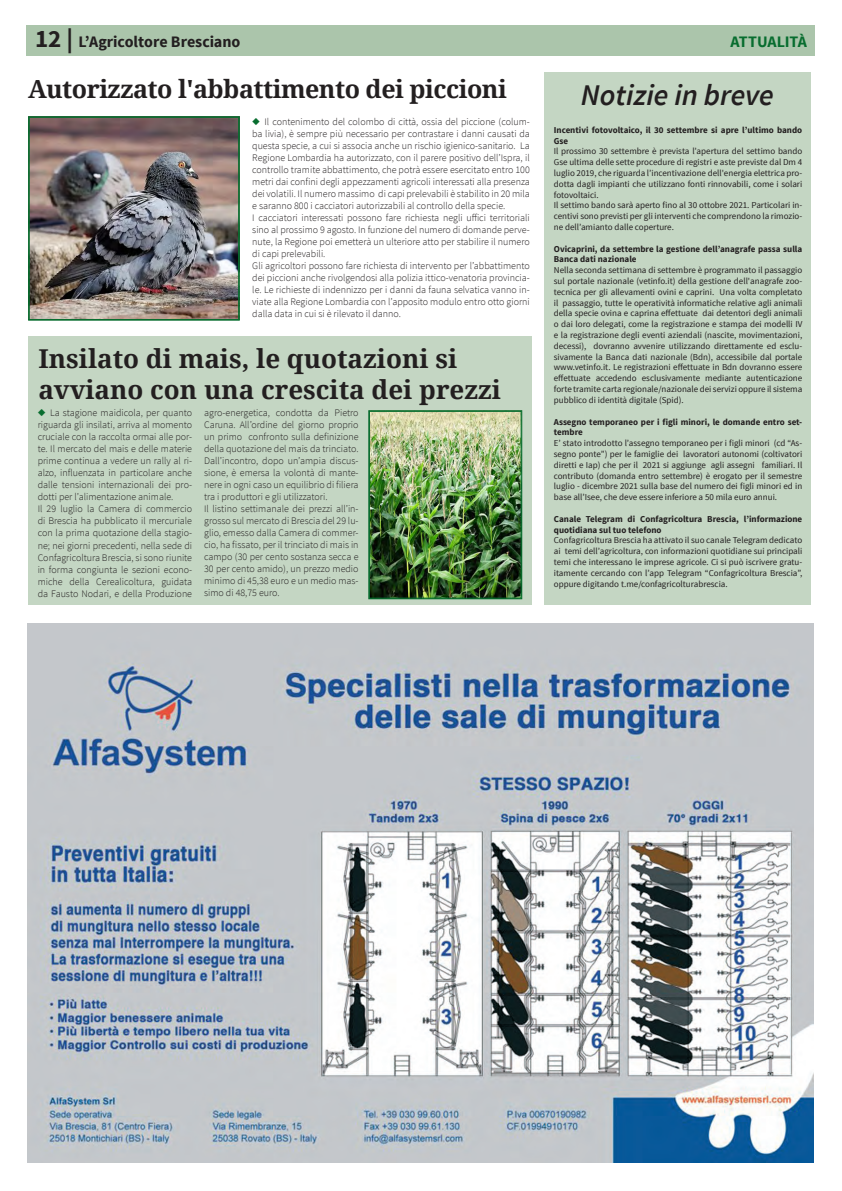
<style>
.page{position:relative;width:842px;height:1191px;background:#fff}
.page>*{position:absolute;margin:0;border:0;box-sizing:border-box;transform-origin:0 0}
.TITOLI_articoli{font:italic 600 30px "Source Sans Pro";color:#231f20}
.TITOLI_articoli_MEDI{font:700 26px/31.2px "Noto Serif";color:#231f20}
.TITOLI_articoli_MEDI-2{font:700 25px "Noto Serif";letter-spacing:-.02em;color:#231f20}
.t1{font:700 16px "Source Sans Pro";letter-spacing:-.005em;color:#231f20}
.t2{font:700 16px "Source Sans Pro";letter-spacing:-.01em;color:#086d2f}
.Testo_lungo{font:300 10px/12px "Source Sans Pro";color:#231f20;text-align:justify}
.Testi_BOX{font:9px/10.8px "Source Sans Pro";color:#231f20;text-align:justify}
.Titoli_Brevi{font:700 9px/10.8px "Source Sans Pro";color:#231f20}
.s1{font-size:25px}
.s2{color:#086d2f}
</style>
<div class="page">
<div style="left:27px;top:26px;width:788px;height:30px;background:#abc5ab"></div>
<div style="left:28px;top:336px;width:503px;height:269px;background:#c4d6c3"></div>
<div style="left:544px;top:72px;width:267px;height:532px;background:#c4d6c3"></div>
<img style="left:28px;top:116px;width:212px;height:205px">
<div style="left:29px;top:117px;width:210px;height:202px;border:1px solid #086d2f"></div>
<img style="left:368px;top:410px;width:154px;height:189px">
<div style="left:369px;top:411px;width:152px;height:187px;border:1px solid #086d2f"></div>
<img style="left:28px;top:624px;width:785px;height:538px">
<p class="t1" style="left:35px;top:32px;width:207px"><span class="s1">12 |</span> L’Agricoltore Bresciano</p>
<p class="t2" style="left:730px;top:32px;width:78px">ATTUALITÀ</p>
<p class="TITOLI_articoli_MEDI-2" style="left:28px;top:71px;width:480px">Autorizzato l'abbattimento dei piccioni</p>
<p class="Testo_lungo" style="left:252px;top:115px;width:279px"><span class="s2">◆</span> Il contenimento del colombo di città, ossia del piccione (colum&shy;ba livia), è sempre più necessario per contrastare i danni causati da questa specie, a cui si associa anche un rischio igienico-sanitario. La Regione Lombardia ha autorizzato, con il parere positivo dell’Ispra, il controllo tramite abbattimento, che potrà essere esercitato entro 100 metri dai confini degli appezzamenti agricoli interessati alla presenza dei volatili. Il numero massimo di capi prelevabili è stabilito in 20 mila e saranno 800 i cacciatori autorizzabili al controllo della specie.</p>
<p class="Testo_lungo" style="left:252px;top:211px;width:279px">I cacciatori interessati possono fare richiesta negli uffici territoriali sino al prossimo 9 agosto. In funzione del numero di domande perve&shy;nute, la Regione poi emetterà un ulteriore atto per stabilire il numero di capi prelevabili.</p>
<p class="Testo_lungo" style="left:252px;top:259px;width:279px">Gli agricoltori possono fare richiesta di intervento per l’abbattimento dei piccioni anche rivolgendosi alla polizia ittico-venatoria provincia&shy;le. Le richieste di indennizzo per i danni da fauna selvatica vanno in&shy;viate alla Regione Lombardia con l’apposito modulo entro otto giorni dalla data in cui si è rilevato il danno.</p>
<p class="TITOLI_articoli" style="left:581px;top:76px;width:194px">Notizie in breve</p>
<p class="Titoli_Brevi" style="left:554px;top:125px;width:250px">Incentivi fotovoltaico, il 30 settembre si apre l’ultimo bando<br>Gse</p>
<p class="Testi_BOX" style="left:554px;top:146px;width:250px">Il prossimo 30 settembre è prevista l’apertura del settimo bando Gse ultima delle sette procedure di registri e aste previste dal Dm 4 luglio 2019, che riguarda l’incentivazione dell'energia elettrica pro&shy;dotta dagli impianti che utilizzano fonti rinnovabili, come i solari fotovoltaici.</p>
<p class="Testi_BOX" style="left:554px;top:200px;width:250px">Il settimo bando sarà aperto fino al 30 ottobre 2021. Particolari in&shy;centivi sono previsti per gli interventi che comprendono la rimozio&shy;ne dell’amianto dalle coperture.</p>
<p class="Titoli_Brevi" style="left:554px;top:243px;width:250px">Ovicaprini, da settembre la gestione dell’anagrafe passa sulla<br>Banca dati nazionale</p>
<p class="Testi_BOX" style="left:554px;top:265px;width:250px">Nella seconda settimana di settembre è programmato il passaggio sul portale nazionale (vetinfo.it) della gestione dell'anagrafe zoo&shy;tecnica per gli allevamenti ovini e caprini. Una volta completato il passaggio, tutte le operatività informatiche relative agli animali della specie ovina e caprina effettuate dai detentori degli animali o dai loro delegati, come la registrazione e stampa dei modelli IV e la registrazione degli eventi aziendali (nascite, movimentazioni, decessi), dovranno avvenire utilizzando direttamente ed esclu&shy;sivamente la Banca dati nazionale (Bdn), accessibile dal portale www.vetinfo.it. Le registrazioni effettuate in Bdn dovranno essere effettuate accedendo esclusivamente mediante autenticazione forte tramite carta regionale/nazionale dei servizi oppure il sistema pubblico di identità digitale (Spid).</p>
<p class="Titoli_Brevi" style="left:554px;top:416px;width:250px">Assegno temporaneo per i figli minori, le domande entro set&shy;tembre</p>
<p class="Testi_BOX" style="left:554px;top:438px;width:250px">E’ stato introdotto l’assegno temporaneo per i figli minori (cd “As&shy;segno ponte”) per le famiglie dei lavoratori autonomi (coltivatori diretti e Iap) che per il 2021 si aggiunge agli assegni familiari. Il contributo (domanda entro settembre) è erogato per il semestre luglio - dicembre 2021 sulla base del numero dei figli minori ed in base all’Isee, che deve essere inferiore a 50 mila euro annui.</p>
<p class="Titoli_Brevi" style="left:554px;top:513px;width:250px">Canale Telegram di Confagricoltura Brescia, l’informazione quotidiana sul tuo telefono</p>
<p class="Testi_BOX" style="left:554px;top:535px;width:250px">Confagricoltura Brescia ha attivato il suo canale Telegram dedicato ai temi dell’agricoltura, con informazioni quotidiane sui principali temi che interessano le imprese agricole. Ci si può iscrivere gratu&shy;itamente cercando con l’app Telegram “Confagricoltura Brescia”, oppure digitando t.me/confagricolturabrescia.</p>
<p class="TITOLI_articoli_MEDI" style="left:38px;top:342px;width:464px">Insilato di mais, le quotazioni si avviano con una crescita dei prezzi</p>
<p class="Testo_lungo" style="left:204px;top:406px;width:156px">agro-energetica, condotta da Pietro Caruna. All’ordine del giorno proprio un primo confronto sulla definizione della quotazione del mais da trinciato.<br>Dall’incontro, dopo un’ampia discus&shy;sione, è emersa la volontà di mante&shy;nere in ogni caso un equilibrio di filiera tra i produttori e gli utilizzatori.</p>
<p class="Testo_lungo" style="left:204px;top:502px;width:156px">Il listino settimanale dei prezzi all’in&shy;grosso sul mercato di Brescia del 29 lu&shy;glio, emesso dalla Camera di commer&shy;cio, ha fissato, per il trinciato di mais in campo (30 per cento sostanza secca e 30 per cento amido), un prezzo medio minimo di 45,38 euro e un medio mas&shy;simo di 48,75 euro.</p>
<p class="Testo_lungo" style="left:38px;top:407px;width:156px"><span class="s2">◆</span> La stagione maidicola, per quanto riguarda gli insilati, arriva al momento cruciale con la raccolta ormai alle por&shy;te. Il mercato del mais e delle materie prime continua a vedere un rally al ri&shy;alzo, influenzata in particolare anche dalle tensioni internazionali dei pro&shy;dotti per l’alimentazione animale.</p>
<p class="Testo_lungo" style="left:38px;top:503px;width:156px">Il 29 luglio la Camera di commercio di Brescia ha pubblicato il mercuriale con la prima quotazione della stagio&shy;ne; nei giorni precedenti, nella sede di Confagricoltura Brescia, si sono riunite in forma congiunta le sezioni econo&shy;miche della Cerealicoltura, guidata da Fausto Nodari, e della Produzione</p>
</div>
